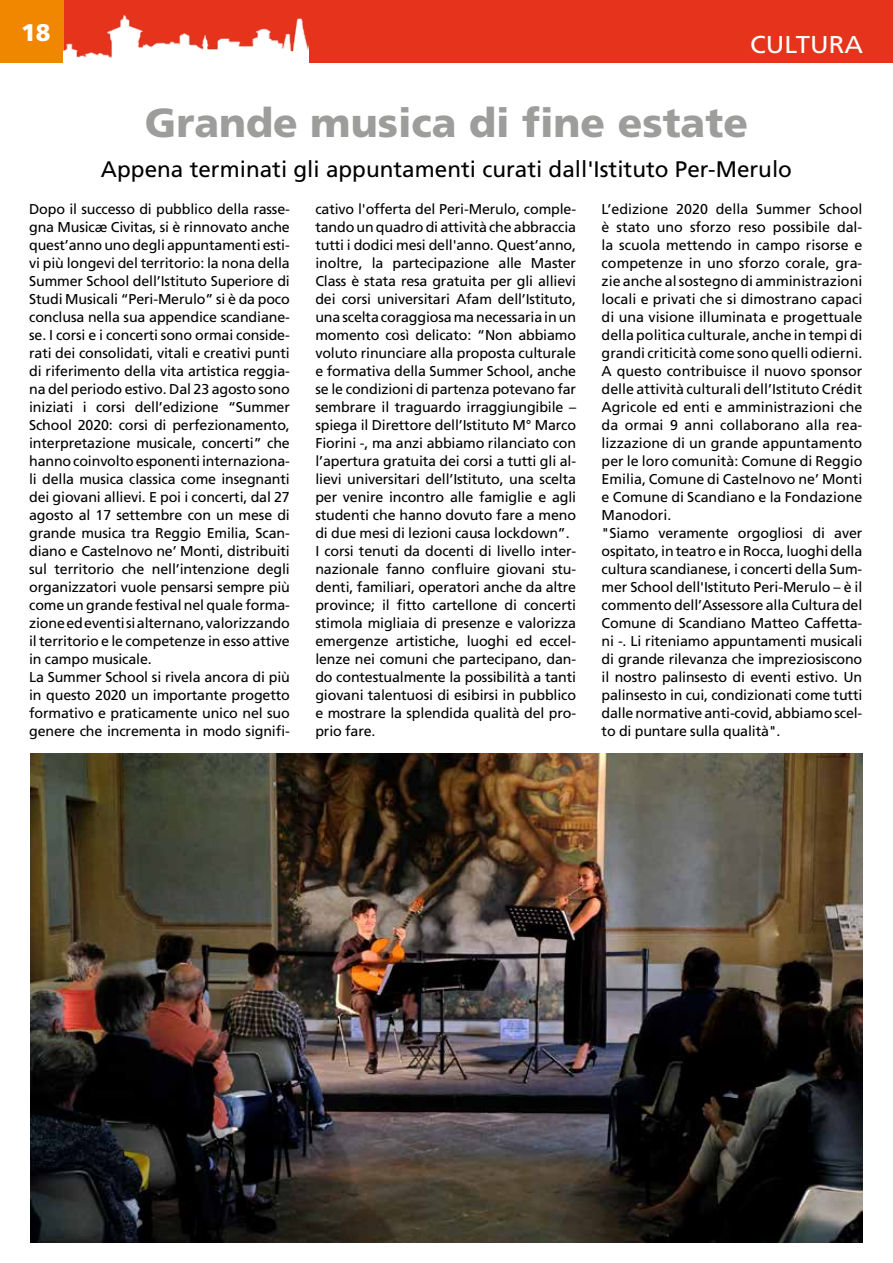
<style>
.page{position:relative;width:893px;height:1263px;background:#fff}
.page>*{position:absolute;margin:0;border:0;box-sizing:border-box;transform-origin:0 0}
.t1{font:900 40.5px "Frutiger";color:#9d9d9c}
.t2{font:24.45px "Frutiger";color:#fff;scale:1.06 1}
.t3{font:900 24px "Frutiger";color:#fff}
.t4{font:22.5px "Frutiger";color:#000}
.t5{font:14.25px/18px "Frutiger";letter-spacing:-.01em;color:#000}
</style>
<div class="page">
<div style="left:0;top:0;width:893px;height:63px;background:#e6331c"></div>
<div style="left:0;top:0;width:64px;height:63px;background:#f18700"></div>
<img style="left:64px;top:16px;width:245px;height:47px">
<img style="left:31px;top:754px;width:831px;height:489px">
<h3 class="t3" style="left:21px;top:19px;width:31px">18</h3>
<h2 class="t2" style="left:750px;top:30px;width:108px">CULTURA</h2>
<h1 class="t1" style="left:145px;top:99px;width:605px">Grande musica di fine estate</h1>
<h3 class="t4" style="left:101px;top:156px;width:693px">Appena terminati gli appuntamenti curati dall'Istituto Per-Merulo</h3>
<p class="t5" style="left:29px;top:200px;width:262px">Dopo il successo di pubblico della rasse&shy;gna Musicæ Civitas, si è rinnovato anche quest’anno uno degli appuntamenti esti&shy;vi più longevi del territorio: la nona della Summer School dell’Istituto Superiore di Studi Musicali “Peri-Merulo” si è da poco conclusa nella sua appendice scandiane&shy;se. I corsi e i concerti sono ormai conside&shy;rati dei consolidati, vitali e creativi punti di riferimento della vita artistica reggia&shy;na del periodo estivo. Dal 23 agosto sono iniziati i corsi dell’edizione “Summer School 2020: corsi di perfezionamento, interpretazione musicale, concerti” che hanno coinvolto esponenti internaziona&shy;li della musica classica come insegnanti dei giovani allievi. E poi i concerti, dal 27 agosto al 17 settembre con un mese di grande musica tra Reggio Emilia, Scan&shy;diano e Castelnovo ne’ Monti, distribuiti sul territorio che nell’intenzione degli organizzatori vuole pensarsi sempre più come un grande festival nel quale forma&shy;zione ed eventi si alternano, valorizzando il territorio e le competenze in esso attive in campo musicale.<br>La Summer School si rivela ancora di più in questo 2020 un importante progetto formativo e praticamente unico nel suo genere che incrementa in modo signifi-</p>
<p class="t5" style="left:315px;top:200px;width:262px">cativo l'offerta del Peri-Merulo, comple&shy;tando un quadro di attività che abbraccia tutti i dodici mesi dell'anno. Quest’anno, inoltre, la partecipazione alle Master Class è stata resa gratuita per gli allievi dei corsi universitari Afam dell’Istituto, una scelta coraggiosa ma necessaria in un momento così delicato: “Non abbiamo voluto rinunciare alla proposta culturale e formativa della Summer School, anche se le condizioni di partenza potevano far sembrare il traguardo irraggiungibile – spiega il Direttore dell’Istituto M° Marco Fiorini -, ma anzi abbiamo rilanciato con l’apertura gratuita dei corsi a tutti gli al&shy;lievi universitari dell’Istituto, una scelta per venire incontro alle famiglie e agli studenti che hanno dovuto fare a meno di due mesi di lezioni causa lockdown”.<br>I corsi tenuti da docenti di livello inter&shy;nazionale fanno confluire giovani stu&shy;denti, familiari, operatori anche da altre province; il fitto cartellone di concerti stimola migliaia di presenze e valorizza emergenze artistiche, luoghi ed eccel&shy;lenze nei comuni che partecipano, dan&shy;do contestualmente la possibilità a tanti giovani talentuosi di esibirsi in pubblico e mostrare la splendida qualità del pro&shy;prio fare.</p>
<p class="t5" style="left:602px;top:200px;width:262px">L’edizione 2020 della Summer School è stato uno sforzo reso possibile dal&shy;la scuola mettendo in campo risorse e competenze in uno sforzo corale, gra&shy;zie anche al sostegno di amministrazioni locali e privati che si dimostrano capaci di una visione illuminata e progettuale della politica culturale, anche in tempi di grandi criticità come sono quelli odierni.<br>A questo contribuisce il nuovo sponsor delle attività culturali dell’Istituto Crédit Agricole ed enti e amministrazioni che da ormai 9 anni collaborano alla rea&shy;lizzazione di un grande appuntamento per le loro comunità: Comune di Reggio Emilia, Comune di Castelnovo ne’ Monti e Comune di Scandiano e la Fondazione Manodori.<br>"Siamo veramente orgogliosi di aver ospitato, in teatro e in Rocca, luoghi della cultura scandianese, i concerti della Sum&shy;mer School dell'Istituto Peri-Merulo – è il commento dell’Assessore alla Cultura del Comune di Scandiano Matteo Caffetta&shy;ni -. Li riteniamo appuntamenti musicali di grande rilevanza che impreziosiscono il nostro palinsesto di eventi estivo. Un palinsesto in cui, condizionati come tutti dalle normative anti-covid, abbiamo scel&shy;to di puntare sulla qualità".</p>
</div>
